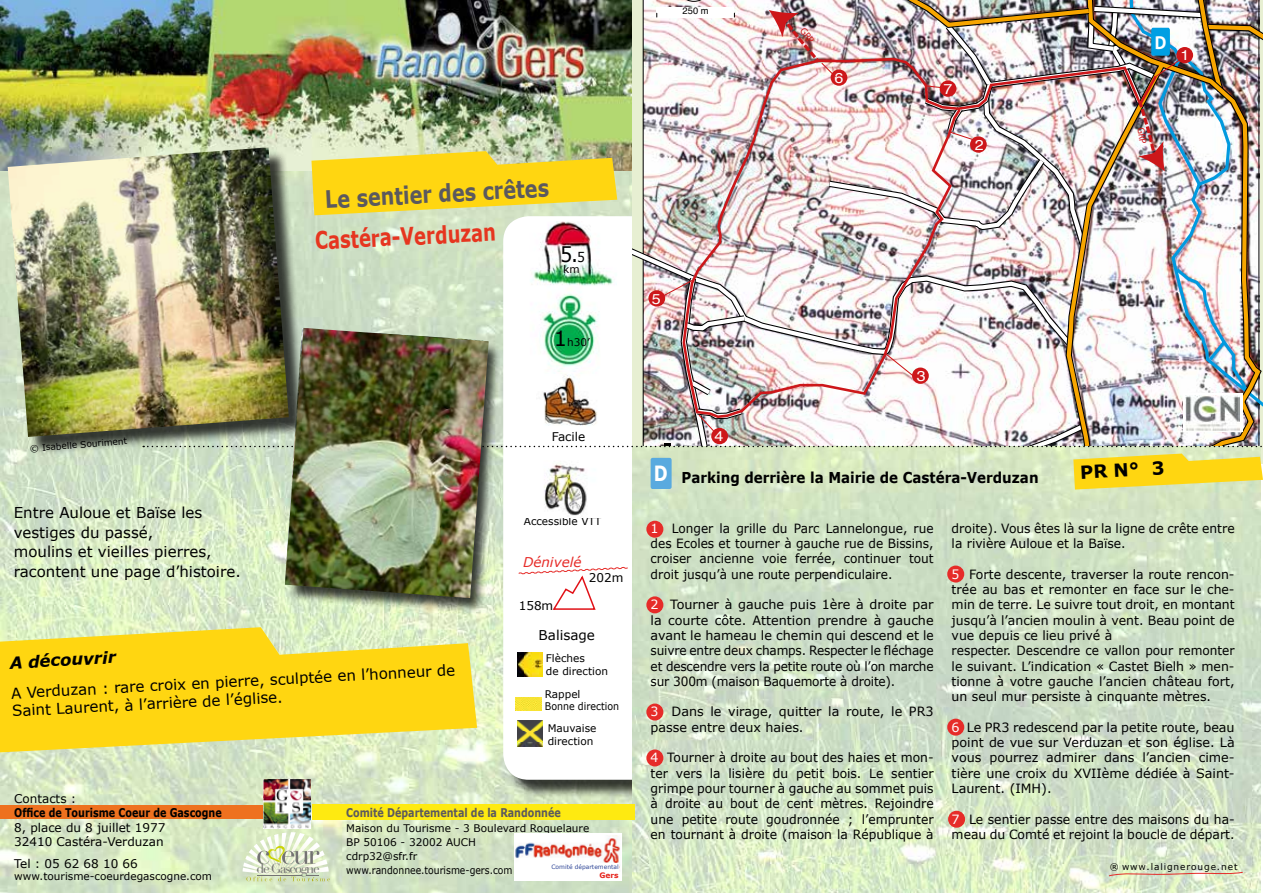
<style>
.page{position:relative;width:1263px;height:893px;background:#fff}
.page>*{position:absolute;margin:0;border:0;box-sizing:border-box;transform-origin:0 0}
.t1{font:700 24px "Verdana";color:#5b595e;scale:.8 1}
.t2{font:700 24px "Verdana";color:#e6351f;scale:.75 1}
.t3{font:21px "Verdana";color:#000;scale:.92 1}
.t4{font:700 21px "Verdana";color:#fff;scale:.8 1}
.t5{font:700 18.9px "Myriad";color:#fff;scale:.88 1}
.t6{font:700 18px "Verdana";color:#000}
.t7{font:italic 700 16.5px "Verdana";color:#000}
.t8{font:15px/19.5px "Verdana";color:#000}
.t9{font:700 15px "Verdana";color:#000;scale:.9 1}
.t10{font:14.25px "Helvetica";color:#fff;scale:1.12 1}
.t11{font:italic 13.5px "Verdana";color:#e62c29}
.t12{font:13.5px "Verdana";color:#000}
.t13{font:13.35px "Didot";letter-spacing:-.1em;color:#747373}
.t14{font:12.75px/15.3px "Verdana";color:#000}
.t15{font:12.75px/15.3px "Verdana";color:#000;text-align:justify;scale:.95 1}
.t16{font:12px/14.4px "Verdana";color:#000}
.t17{font:700 12px "Verdana";color:#5b595e;scale:.8 1}
.t18{font:700 12px "Verdana";color:#000;scale:.8 1}
.t19{font:10.5px/12.6px "Verdana";color:#000}
.t20{font:9.3px "Helvetica";color:#000}
.t21{font:9px "Verdana";letter-spacing:.1em;color:#000}
.t22{font:700 7.5px "Verdana";color:#e5251d}
.t23{font:6px "Verdana";color:#314898}
.s1{font-size:13.5px}
.s2{font-size:21px}
.s3{color:#fff}
</style>
<div class="page">
<img style="left:1px;top:0;width:631px;height:892px">
<div style="left:505px;top:218px;width:186px;height:580px;background:#000;opacity:.75"></div>
<div style="left:503px;top:216px;width:169px;height:564px;background:#fff;border-radius:26px"></div>
<img style="left:517px;top:721px;width:26px;height:25px">
<img style="left:517px;top:652px;width:26px;height:24px">
<div style="left:11px;top:150px;width:296px;height:305px;background:#000;opacity:.75"></div>
<img style="left:8px;top:147px;width:281px;height:290px">
<div style="left:288px;top:331px;width:214px;height:282px;background:#000;opacity:.75"></div>
<svg style="left:0;top:627px;width:477px;height:125px;fill:#ffd611"></svg>
<img style="left:681px;top:252px;width:474px;height:13px">
<img style="left:633px;top:490px;width:628px;height:403px">
<div style="left:646px;top:521px;width:17px;height:17px;background:#e62c29;border-radius:50%"></div>
<div style="left:646px;top:596px;width:17px;height:17px;background:#e62c29;border-radius:50%"></div>
<div style="left:947px;top:566px;width:17px;height:17px;background:#e62c29;border-radius:50%"></div>
<div style="left:947px;top:719px;width:17px;height:17px;background:#e62c29;border-radius:50%"></div>
<div style="left:0;top:805px;width:303px;height:14px;background:#ee711f"></div>
<div style="left:312px;top:804px;width:322px;height:16px;background:#feea11"></div>
<div style="left:514px;top:833px;width:108px;height:47px;background:#fff"></div>
<img style="left:515px;top:835px;width:105px;height:34px">
<img style="left:264px;top:779px;width:46px;height:49px">
<div style="left:530px;top:863px;width:89px;height:17px;background:#fff"></div>
<svg style="left:242px;top:832px;width:88px;height:49px"></svg>
<img style="left:540px;top:221px;width:52px;height:44px">
<img style="left:544px;top:490px;width:43px;height:26px">
<svg style="left:518px;top:567px;width:110px;height:43px"></svg>
<img style="left:516px;top:698px;width:26px;height:12px">
<svg style="left:311px;top:151px;width:306px;height:64px"></svg>
<svg style="left:1108px;top:871px;width:135px;height:6px"></svg>
<img style="left:285px;top:490px;width:204px;height:108px">
<div style="left:646px;top:703px;width:17px;height:17px;background:#e62c29;border-radius:50%"></div>
<img style="left:143px;top:265px;width:1120px;height:225px">
<div style="left:948px;top:811px;width:17px;height:17px;background:#e62c29;border-radius:50%"></div>
<div style="left:646px;top:749px;width:17px;height:17px;background:#e62c29;border-radius:50%"></div>
<div style="left:1183px;top:393px;width:60px;height:39px;background:#fff"></div>
<img style="left:1185px;top:396px;width:55px;height:35px">
<img style="left:634px;top:0;width:629px;height:252px">
<h1 class="t1" style="left:324px;top:184px;width:282px;rotate:-3deg">Le sentier des crêtes</h1>
<h1 class="t2" style="left:314px;top:225px;width:243px;rotate:-3deg">Castéra-Verduzan</h1>
<h2 class="t3" style="left:560px;top:241px;width:29px">5.<span class="s1">5</span></h2>
<p class="t19" style="left:563px;top:263px;width:18px">km</p>
<p class="t21" style="left:30px;top:443px;width:99px;rotate:-5deg">© Isabelle Souriment</p>
<p class="t8" style="left:14px;top:503px;width:228px">Entre Auloue et Baïse les vestiges du passé,<br>moulins et vieilles pierres, racontent une page d’histoire.</p>
<p class="t19" style="left:554px;top:336px;width:38px"><span class="s2">1</span>h30’</p>
<p class="t16" style="left:552px;top:429px;width:35px">Facile</p>
<p class="t19" style="left:524px;top:515px;width:79px">Accessible VTT</p>
<p class="t11" style="left:523px;top:554px;width:60px">Dénivelé</p>
<p class="t16" style="left:519px;top:598px;width:36px">158m</p>
<p class="t16" style="left:589px;top:571px;width:36px">202m</p>
<p class="t12" style="left:539px;top:626px;width:58px">Balisage</p>
<p class="t7" style="left:9px;top:652px;width:108px;rotate:-3deg">A découvrir</p>
<p class="t8" style="left:11px;top:684px;width:446px;line-height:18px;rotate:-3deg">A Verduzan : rare croix en pierre, sculptée en l’honneur de<br>Saint Laurent, à l’arrière de l’église.</p>
<p class="t19" style="left:546px;top:652px;width:64px">Flèches<br>de direction</p>
<p class="t19" style="left:545px;top:688px;width:76px">Rappel<br>Bonne direction</p>
<p class="t16" style="left:14px;top:791px;width:64px">Contacts :</p>
<p class="t18" style="left:14px;top:805px;width:261px">Office de Tourisme Coeur de Gascogne</p>
<p class="t16" style="left:14px;top:820px;width:153px">8, place du 8 juillet 1977<br>32410 Castéra-Verduzan</p>
<p class="t16" style="left:14px;top:856px;width:125px">Tel : 05 62 68 10 66</p>
<p class="t19" style="left:14px;top:870px;width:199px">www.tourisme-coeurdegascogne.com</p>
<p class="t13" style="left:257px;top:860px;width:65px">de Gascogne</p>
<p class="t19" style="left:548px;top:722px;width:50px">Mauvaise direction</p>
<p class="t17" style="left:346px;top:805px;width:270px">Comité Départemental de la Randonnée</p>
<p class="t19" style="left:346px;top:821px;width:245px;line-height:14.2px">Maison du Tourisme - 3 Boulevard Roquelaure<br>BP 50106 - 32002 AUCH<br>cdrp32@sfr.fr<br>www.randonnee.tourisme-gers.com</p>
<p class="t23" style="left:551px;top:863px;width:69px">Comité départemental</p>
<p class="t22" style="left:599px;top:870px;width:21px">Gers</p>
<p class="t20" style="left:683px;top:4px;width:28px">250 m</p>
<p class="t10" style="left:835px;top:67px;width:9px">6</p>
<p class="t10" style="left:944px;top:78px;width:9px">7</p>
<p class="t10" style="left:975px;top:134px;width:9px">2</p>
<h3 class="t5" style="left:1155px;top:33px;width:15px">D</h3>
<p class="t10" style="left:1180px;top:44px;width:9px">1</p>
<p class="t10" style="left:652px;top:288px;width:9px">5</p>
<p class="t10" style="left:917px;top:365px;width:9px">3</p>
<h2 class="t4" style="left:654px;top:459px;width:19px">D</h2>
<p class="t10" style="left:714px;top:425px;width:9px">4</p>
<p class="t9" style="left:681px;top:468px;width:398px">Parking derrière la Mairie de Castéra-Verduzan</p>
<h3 class="t6" style="left:1079px;top:460px;width:86px;rotate:-3deg">PR N° 3</h3>
<p class="t15" style="left:651px;top:521px;width:299px"><span class="s3">1</span> Longer la grille du Parc Lannelongue, rue des Ecoles et tourner à gauche rue de Bissins, croiser ancienne voie ferrée, continuer tout droit jusqu’à une route perpendiculaire.</p>
<p class="t14" style="left:651px;top:597px;width:285px;text-align:justify"><span class="s3">2</span> Tourner à gauche puis 1ère à droite par la courte côte. Attention prendre à gauche avant le hameau le chemin qui descend et le suivre entre deux champs. Respecter le fléchage et descendre vers la petite route où l’on marche sur 300m (maison Baquemorte à droite).</p>
<p class="t14" style="left:651px;top:704px;width:284px"><span class="s3">3</span> Dans le virage, quitter la route, le PR3 passe entre deux haies.</p>
<p class="t14" style="left:651px;top:750px;width:285px;text-align:justify"><span class="s3">4</span> Tourner à droite au bout des haies et mon&shy;ter vers la lisière du petit bois. Le sentier grimpe pour tourner à gauche au sommet puis à droite au bout de cent mètres. Rejoindre une petite route goudronnée ; l’emprunter en tournant à droite (maison la République à</p>
<p class="t14" style="left:952px;top:521px;width:285px">droite). Vous êtes là sur la ligne de crête entre la rivière Auloue et la Baïse.</p>
<p class="t14" style="left:952px;top:567px;width:285px"><span class="s3">5</span> Forte descente, traverser la route rencon&shy;trée au bas et remonter en face sur le che&shy;min de terre. Le suivre tout droit, en montant jusqu’à l’ancien moulin à vent. Beau point de vue depuis ce lieu privé à<br>respecter. Descendre ce vallon pour remonter le suivant. L’indication « Castet Bielh » men&shy;tionne à votre gauche l’ancien château fort, un seul mur persiste à cinquante mètres.</p>
<p class="t14" style="left:952px;top:720px;width:285px;text-align:justify"><span class="s3">6</span> Le PR3 redescend par la petite route, beau point de vue sur Verduzan et son église. Là vous pourrez admirer dans l’ancien cime&shy;tière une croix du XVIIème dédiée à Saint-Laurent. (IMH).</p>
<p class="t14" style="left:952px;top:811px;width:284px"><span class="s3">7</span> Le sentier passe entre des maisons du ha&shy;meau du Comté et rejoint la boucle de départ.</p>
<p class="t21" style="left:1110px;top:861px;width:129px">® www.lalignerouge.net</p>
</div>
